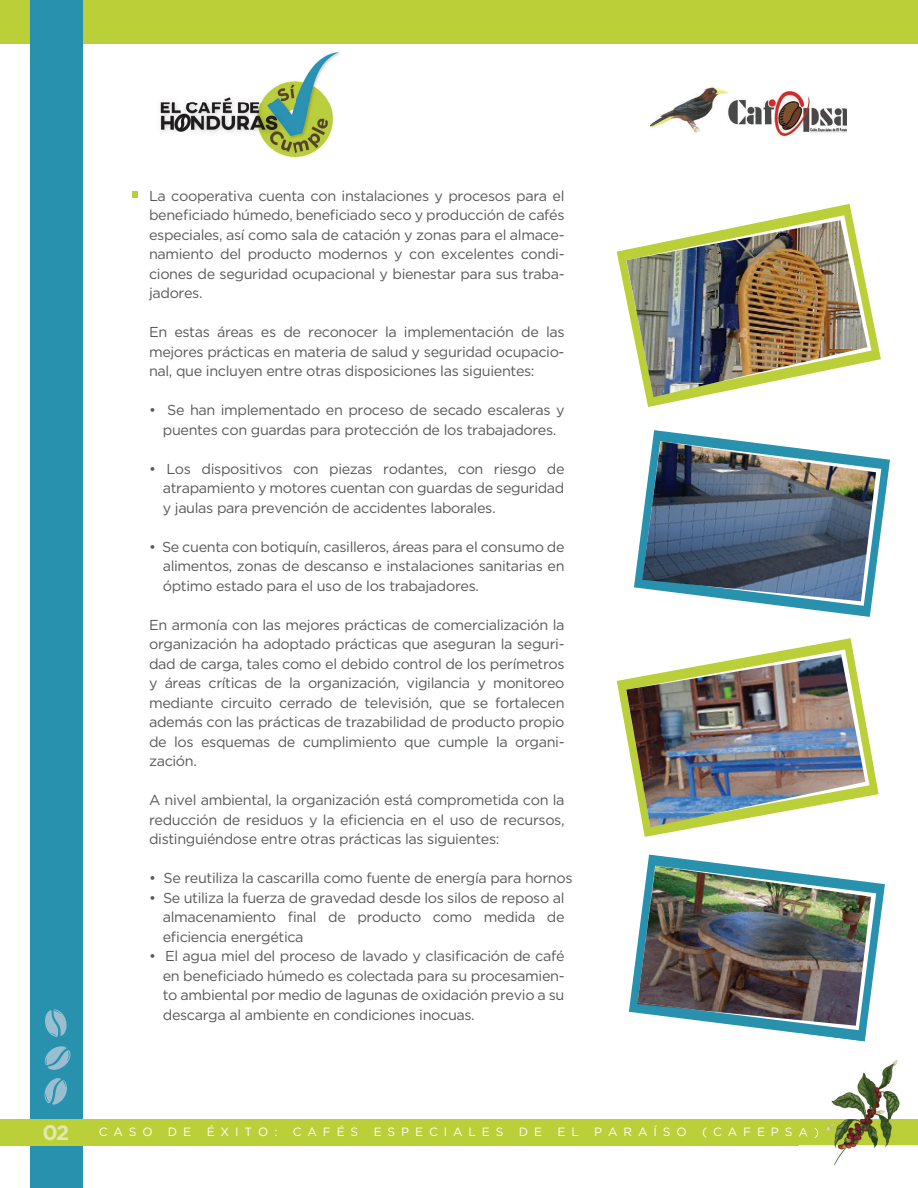
<style>
.page{position:relative;width:918px;height:1188px;background:#fff}
.page>*{position:absolute;margin:0;border:0;box-sizing:border-box;transform-origin:0 0}
.t1{font:700 21px "Gotham";color:#e1e8b0}
.t2{font:14.4px/19.5px "Gotham";letter-spacing:-.025em;color:#57585a;text-align:justify}
.t3{font:12px "Gotham";letter-spacing:.49em;color:#fff}
</style>
<div class="page">
<div style="left:0;top:0;width:917px;height:43px;background:#bbcf38"></div>
<div style="left:30px;top:0;width:53px;height:1188px;background:#2791ae"></div>
<svg style="left:617px;top:204px;width:264px;height:203px"></svg>
<img style="left:626px;top:220px;width:241px;height:177px">
<svg style="left:634px;top:430px;width:256px;height:187px"></svg>
<img style="left:642px;top:441px;width:234px;height:160px">
<svg style="left:629px;top:855px;width:256px;height:179px"></svg>
<img style="left:638px;top:866px;width:233px;height:160px">
<img style="left:637px;top:942px;width:63px;height:68px">
<svg style="left:617px;top:638px;width:262px;height:199px"></svg>
<img style="left:626px;top:654px;width:239px;height:173px">
<div style="left:0;top:1119px;width:918px;height:26px;background:#bbcf38"></div>
<img style="left:800px;top:1033px;width:118px;height:132px">
<img style="left:801px;top:1033px;width:65px;height:8px">
<img style="left:800px;top:1126px;width:25px;height:12px">
<img style="left:160px;top:51px;width:180px;height:105px">
<img style="left:649px;top:87px;width:197px;height:50px">
<svg style="left:44px;top:1078px;width:23px;height:27px"></svg>
<svg style="left:45px;top:1009px;width:22px;height:28px"></svg>
<svg style="left:45px;top:1046px;width:26px;height:24px"></svg>
<div style="left:132px;top:191px;width:6px;height:7px;background:#bbcf38"></div>
<p class="t2" style="left:149px;top:186px;width:417px">La cooperativa cuenta con instalaciones y procesos para el beneficiado húmedo, beneficiado seco y producción de cafés especiales, así como sala de catación y zonas para el almace&shy;namiento del producto modernos y con excelentes condi&shy;ciones de seguridad ocupacional y bienestar para sus traba&shy;jadores.</p>
<p class="t2" style="left:149px;top:322px;width:417px">En estas áreas es de reconocer la implementación de las mejores prácticas en materia de salud y seguridad ocupacio&shy;nal, que incluyen entre otras disposiciones las siguientes:</p>
<p class="t2" style="left:149px;top:400px;width:417px;text-align:center">• Se han implementado en proceso de secado escaleras y puentes con guardas para protección de los trabajadores.</p>
<p class="t2" style="left:163px;top:459px;width:403px;text-indent:-14px">• Los dispositivos con piezas rodantes, con riesgo de atrapamiento y motores cuentan con guardas de seguridad y jaulas para prevención de accidentes laborales.</p>
<p class="t2" style="left:163px;top:537px;width:403px;text-indent:-14px">• Se cuenta con botiquín, casilleros, áreas para el consumo de alimentos, zonas de descanso e instalaciones sanitarias en óptimo estado para el uso de los trabajadores.</p>
<p class="t2" style="left:149px;top:615px;width:417px">En armonía con las mejores prácticas de comercialización la organización ha adoptado prácticas que aseguran la seguri&shy;dad de carga, tales como el debido control de los perímetros y áreas críticas de la organización, vigilancia y monitoreo mediante circuito cerrado de televisión, que se fortalecen además con las prácticas de trazabilidad de producto propio de los esquemas de cumplimiento que cumple la organi&shy;zación.</p>
<p class="t2" style="left:149px;top:790px;width:417px">A nivel ambiental, la organización está comprometida con la reducción de residuos y la eficiencia en el uso de recursos, distinguiéndose entre otras prácticas las siguientes:</p>
<p class="t2" style="left:149px;top:868px;width:425px">• Se reutiliza la cascarilla como fuente de energía para hornos</p>
<p class="t2" style="left:163px;top:887px;width:403px;text-indent:-14px">• Se utiliza la fuerza de gravedad desde los silos de reposo al almacenamiento final de producto como medida de eficiencia energética</p>
<p class="t2" style="left:163px;top:946px;width:403px;text-indent:-14px">• El agua miel del proceso de lavado y clasificación de café en beneficiado húmedo es colectada para su procesamien&shy;to ambiental por medio de lagunas de oxidación previo a su descarga al ambiente en condiciones inocuas.</p>
<h1 class="t1" style="left:43px;top:1120px;width:28px">02</h1>
<p class="t3" style="left:99px;top:1125px;width:55px">CASO</p>
<p class="t3" style="left:168px;top:1125px;width:25px">D E</p>
<p class="t3" style="left:207px;top:1125px;width:72px">ÉXITO:</p>
<p class="t3" style="left:293px;top:1125px;width:67px">CAFÉS</p>
<p class="t3" style="left:374px;top:1125px;width:131px">ESPECIALES</p>
<p class="t3" style="left:519px;top:1125px;width:25px">D E</p>
<p class="t3" style="left:558px;top:1125px;width:23px">E L</p>
<p class="t3" style="left:594px;top:1125px;width:94px">PARAÍSO</p>
<p class="t3" style="left:702px;top:1125px;width:118px">(CAFEPSA)</p>
</div>
